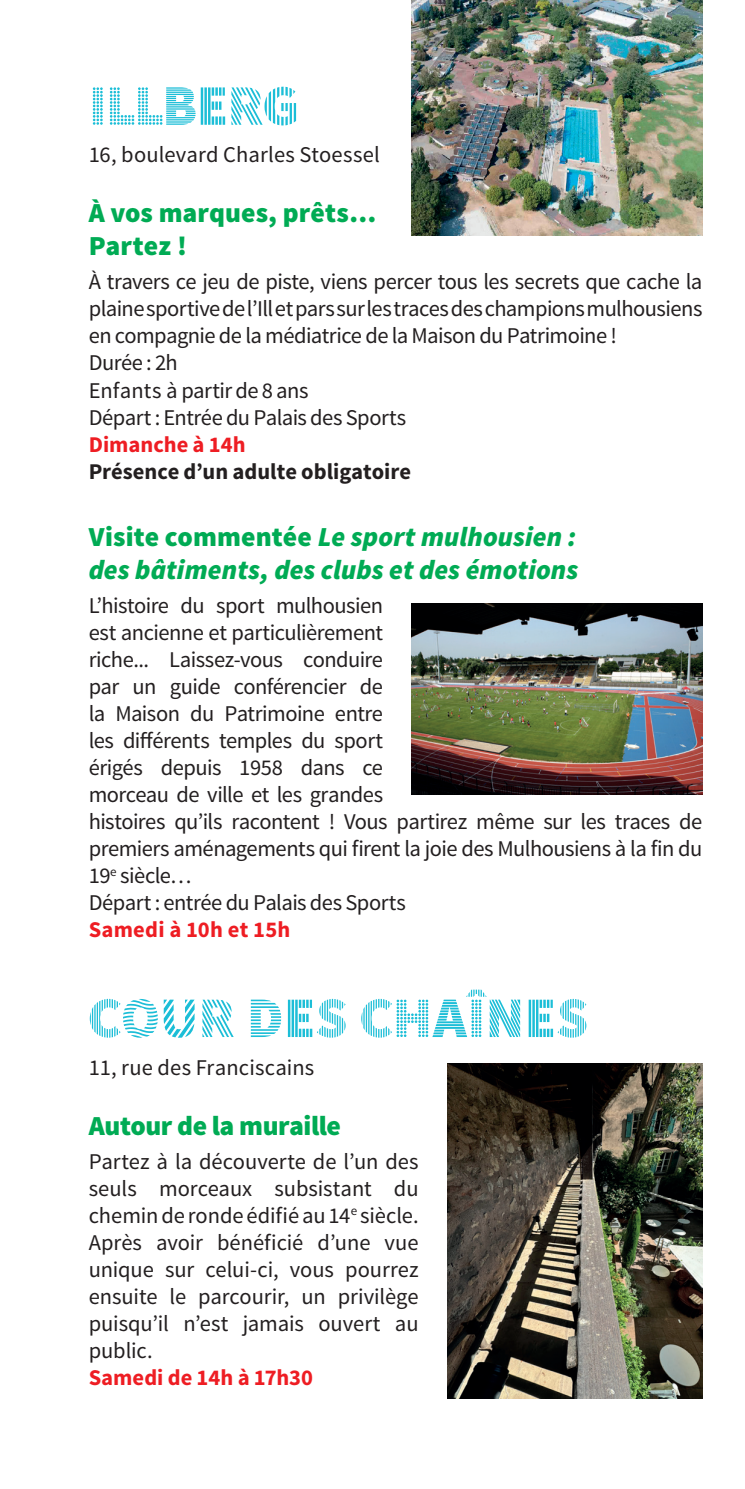
<style>
.page{position:relative;width:745px;height:1489px;background:#fff}
.page>*{position:absolute;margin:0;border:0;box-sizing:border-box;transform-origin:0 0}
.t1{font:900 57.5px "Source Sans Pro DISPLAYV2";letter-spacing:-.005em;color:#1cbed7}
.t2{font:900 57.5px "Source Sans Pro DISPLAYV2";letter-spacing:-.025em;color:#1cbed7}
.t3{font:italic 900 27.5px/33px "Source Sans Pro";letter-spacing:.005em;color:#00ab54}
.t4{font:900 27.5px/33px "Source Sans Pro";letter-spacing:-.005em;color:#00ab54}
.t5{font:22.5px/27px "Source Sans Pro";letter-spacing:-.02em;color:#231f20}
.t6{font:22.5px "Source Sans Pro";letter-spacing:.005em;color:#231f20}
.t7{font:700 22.5px "Source Sans Pro";color:#ee1d23}
.t8{font:700 22.5px "Source Sans Pro";color:#231f20}
.s1{font-style:normal}
</style>
<div class="page">
<img style="left:411px;top:0;width:291px;height:235px">
<img style="left:447px;top:1063px;width:255px;height:334px">
<img style="left:411px;top:603px;width:291px;height:191px">
<h1 class="t2" style="left:89px;top:76px;width:212px">ILLBERG</h1>
<p class="t6" style="left:89px;top:141px;width:292px">16, boulevard Charles Stoessel</p>
<p class="t4" style="left:89px;top:198px;width:289px">À vos marques, prêts…<br>Partez !</p>
<p class="t5" style="left:89px;top:269px;width:615px">À travers ce jeu de piste, viens percer tous les secrets que cache la plaine sportive de l’Ill et pars sur les traces des champions mulhousiens en compagnie de la médiatrice de la Maison du Patrimoine !<br>Durée : 2h<br>Enfants à partir de 8 ans<br>Départ : Entrée du Palais des Sports</p>
<p class="t7" style="left:89px;top:429px;width:158px">Dimanche à 14h</p>
<p class="t8" style="left:89px;top:456px;width:323px">Présence d’un adulte obligatoire</p>
<p class="t3" style="left:89px;top:520px;width:491px"><span class="s1">Visite commentée</span> Le sport mulhousien : des bâtiments, des clubs et des émotions</p>
<p class="t5" style="left:89px;top:592px;width:615px">L’histoire du sport mulhousien<br>est ancienne et particulièrement<br>riche... Laissez-vous conduire<br>par un guide conférencier de<br>la Maison du Patrimoine entre<br>les différents temples du sport<br>érigés depuis 1958 dans ce<br>morceau de ville et les grandes<br>histoires qu’ils racontent ! Vous partirez même sur les traces de premiers aménagements qui firent la joie des Mulhousiens à la fin du 19<sup>e</sup> siècle…<br>Départ : entrée du Palais des Sports</p>
<p class="t7" style="left:89px;top:915px;width:203px">Samedi à 10h et 15h</p>
<h1 class="t1" style="left:89px;top:988px;width:501px">COUR DES CHAÎNES</h1>
<p class="t6" style="left:89px;top:1053px;width:227px">11, rue des Franciscains</p>
<p class="t4" style="left:89px;top:1110px;width:254px">Autour de la muraille</p>
<p class="t5" style="left:89px;top:1147px;width:331px;text-align:justify">Partez à la découverte de l’un des seuls morceaux subsistant du chemin de ronde édifié au 14<sup>e</sup> siècle.<br>Après avoir bénéficié d’une vue unique sur celui-ci, vous pourrez ensuite le parcourir, un privilège puisqu’il n’est jamais ouvert au public.</p>
<p class="t7" style="left:89px;top:1362px;width:226px">Samedi de 14h à 17h30</p>
</div>
